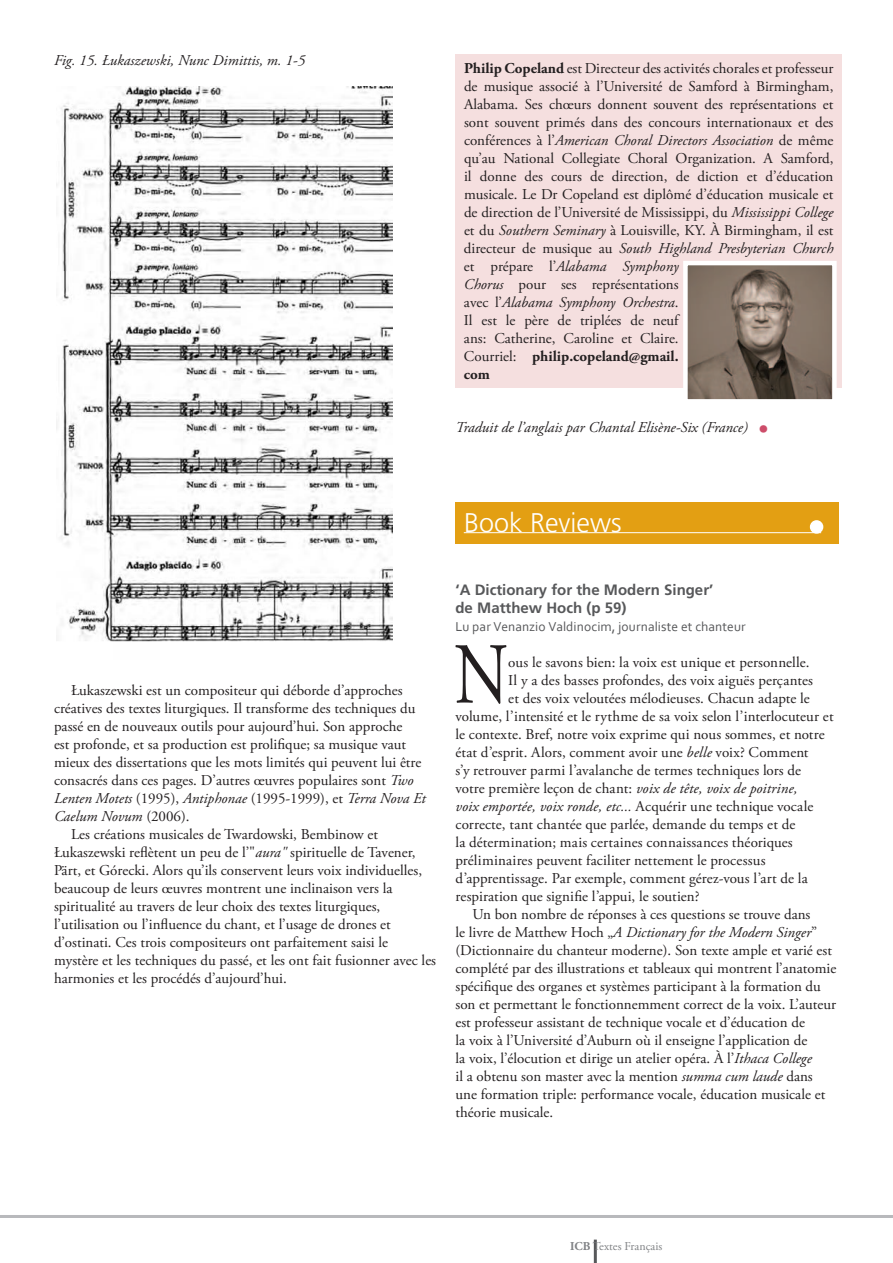
<style>
.page{position:relative;width:893px;height:1263px;background:#fff}
.page>*{position:absolute;margin:0;border:0;box-sizing:border-box;transform-origin:0 0}
.t1{font:86.55px "Adobe Garamond Pro";color:#231f20;scale:.8 1}
.t2{font:300 27px "Frutiger";color:#fff}
.t3{font:15px/18px "Adobe Garamond Pro";color:#231f20}
.t4{font:italic 15px "Adobe Garamond Pro";color:#231f20}
.t5{font:700 15px/18px "Frutiger";color:#57585a}
.t6{font:13.5px "Corbel";letter-spacing:.005em;color:#57585a}
.t7{font:12px "Adobe Garamond Pro";color:#808285}
.s1{font-weight:700}
.s2{font-style:italic}
.s3{font-size:27px;color:#cd4d6a}
.s4{font-style:normal}
</style>
<div class="page">
<hr style="left:0;top:1215px;width:893px;height:3px;background:#b8b9bc">
<hr style="left:594px;top:1239px;width:3px;height:24px;background:#57585a">
<img style="left:60px;top:87px;width:333px;height:555px">
<div style="left:455px;top:54px;width:387px;height:334px;background:#f5dfdf"></div>
<img style="left:688px;top:266px;width:144px;height:133px">
<div style="left:683px;top:261px;width:154px;height:143px;border:4px solid #fff"></div>
<div style="left:455px;top:503px;width:384px;height:41px;background:#e39f13"></div>
<hr style="left:464px;top:532px;width:357px;height:1px;background:#fff">
<div style="left:811px;top:521px;width:12px;height:12px;background:#fff;border-radius:50%"></div>
<div style="left:810px;top:520px;width:13px;height:14px;border:2px solid #fff;border-radius:50%"></div>
<p class="t4" style="left:54px;top:51px;width:253px">Fig. 15. Łukaszewski, Nunc Dimittis, m. 1-5</p>
<p class="t3" style="left:464px;top:60px;width:371px"><span class="s1">Philip Copeland</span> est Directeur des activités chorales et professeur de musique associé à l’Université de Samford à Birmingham, Alabama. Ses chœurs donnent souvent des représentations et sont souvent primés dans des concours internationaux et des conférences à l’<span class="s2">American Choral Directors Association</span> de même qu’au National Collegiate Choral Organization. A Samford, il donne des cours de direction, de diction et d’éducation musicale. Le Dr Copeland est diplômé d’éducation musicale et de direction de l’Université de Mississippi, du <span class="s2">Mississippi College </span>et du <span class="s2">Southern Seminary</span> à Louisville, KY. À Birmingham, il est directeur de musique au <span class="s2">South Highland Presbyterian Church </span>et prépare l’<span class="s2">Alabama Symphony<br>Chorus</span> pour ses représentations<br>avec l’<span class="s2">Alabama Symphony Orchestra</span>.<br>Il est le père de triplées de neuf<br>ans: Catherine, Caroline et Claire.<br>Courriel: <span class="s1">philip.copeland@gmail.<br>com</span></p>
<p class="t4" style="left:455px;top:419px;width:313px">Traduit de l’anglais par Chantal Elisène-Six (France) <span class="s3">•</span></p>
<h2 class="t2" style="left:464px;top:508px;width:159px">Book Reviews</h2>
<p class="t3" style="left:71px;top:682px;width:333px">Łukaszewski est un compositeur qui déborde d’approches</p>
<p class="t3" style="left:54px;top:700px;width:363px">créatives des textes liturgiques. Il transforme des techniques du</p>
<p class="t3" style="left:54px;top:718px;width:350px">passé en de nouveaux outils pour aujourd’hui. Son approche</p>
<p class="t3" style="left:54px;top:736px;width:354px">est profonde, et sa production est prolifique; sa musique vaut</p>
<p class="t3" style="left:54px;top:754px;width:369px">mieux des dissertations que les mots limités qui peuvent lui être</p>
<p class="t3" style="left:54px;top:772px;width:361px">consacrés dans ces pages. D’autres œuvres populaires sont <span class="s2">Two</span></p>
<p class="t4" style="left:54px;top:789px;width:373px">Lenten Motets <span class="s4">(1995),</span> Antiphonae <span class="s4">(1995-1999), et</span> Terra Nova Et</p>
<p class="t4" style="left:54px;top:807px;width:137px">Caelum Novum <span class="s4">(2006).</span></p>
<p class="t3" style="left:71px;top:826px;width:309px">Les créations musicales de Twardowski, Bembinow et</p>
<p class="t3" style="left:54px;top:844px;width:363px">Łukaszewski reflètent un peu de l’"<span class="s2">aura"</span> spirituelle de Tavener,</p>
<p class="t3" style="left:54px;top:862px;width:370px">Pärt, et Górecki. Alors qu’ils conservent leurs voix individuelles,</p>
<p class="t3" style="left:54px;top:880px;width:340px">beaucoup de leurs œuvres montrent une inclinaison vers la</p>
<p class="t3" style="left:54px;top:898px;width:328px">spiritualité au travers de leur choix des textes liturgiques,</p>
<p class="t3" style="left:54px;top:916px;width:338px">l’utilisation ou l’influence du chant, et l’usage de drones et</p>
<p class="t3" style="left:54px;top:934px;width:336px">d’ostinati. Ces trois compositeurs ont parfaitement saisi le</p>
<p class="t3" style="left:54px;top:952px;width:384px">mystère et les techniques du passé, et les ont fait fusionner avec les</p>
<p class="t3" style="left:54px;top:970px;width:234px">harmonies et les procédés d’aujourd’hui.</p>
<p class="t5" style="left:455px;top:580px;width:259px">‘A Dictionary for the Modern Singer’ de Matthew Hoch (p 59)</p>
<p class="t6" style="left:455px;top:618px;width:292px">Lu par Venanzio Valdinocim, journaliste et chanteur</p>
<h1 class="t1" style="left:454px;top:623px;width:69px">N</h1>
<p class="t3" style="left:508px;top:653px;width:303px">ous le savons bien: la voix est unique et personnelle.</p>
<p class="t3" style="left:508px;top:671px;width:306px">Il y a des basses profondes, des voix aiguës perçantes</p>
<p class="t3" style="left:508px;top:689px;width:303px">et des voix veloutées mélodieuses. Chacun adapte le</p>
<p class="t3" style="left:455px;top:707px;width:380px">volume, l’intensité et le rythme de sa voix selon l’interlocuteur et</p>
<p class="t3" style="left:455px;top:725px;width:371px">le contexte. Bref, notre voix exprime qui nous sommes, et notre</p>
<p class="t3" style="left:455px;top:743px;width:355px">état d’esprit. Alors, comment avoir une <span class="s2">belle</span> voix? Comment</p>
<p class="t3" style="left:455px;top:761px;width:347px">s’y retrouver parmi l’avalanche de termes techniques lors de</p>
<p class="t3" style="left:455px;top:779px;width:343px">votre première leçon de chant: <span class="s2">voix de tête, voix de poitrine,</span></p>
<p class="t4" style="left:455px;top:797px;width:359px">voix emportée, voix ronde, etc... <span class="s4">Acquérir une technique vocale</span></p>
<p class="t3" style="left:455px;top:815px;width:341px">correcte, tant chantée que parlée, demande du temps et de</p>
<p class="t3" style="left:455px;top:833px;width:339px">la détermination; mais certaines connaissances théoriques</p>
<p class="t3" style="left:455px;top:851px;width:312px">préliminaires peuvent faciliter nettement le processus</p>
<p class="t3" style="left:455px;top:869px;width:354px">d’apprentissage. Par exemple, comment gérez-vous l’art de la</p>
<p class="t3" style="left:455px;top:887px;width:245px">respiration que signifie l’appui, le soutien?</p>
<p class="t3" style="left:472px;top:905px;width:339px">Un bon nombre de réponses à ces questions se trouve dans</p>
<p class="t4" style="left:455px;top:923px;width:363px"><span class="s4">le livre de Matthew Hoch „</span>A Dictionary for the Modern Singer<span class="s4">”</span></p>
<p class="t3" style="left:455px;top:941px;width:378px">(Dictionnaire du chanteur moderne). Son texte ample et varié est</p>
<p class="t3" style="left:455px;top:959px;width:382px">complété par des illustrations et tableaux qui montrent l’anatomie</p>
<p class="t3" style="left:455px;top:977px;width:367px">spécifique des organes et systèmes participant à la formation du</p>
<p class="t3" style="left:455px;top:995px;width:382px">son et permettant le fonctionnemment correct de la voix. L’auteur</p>
<p class="t3" style="left:455px;top:1013px;width:351px">est professeur assistant de technique vocale et d’éducation de</p>
<p class="t3" style="left:455px;top:1031px;width:353px">la voix à l’Université d’Auburn où il enseigne l’application de</p>
<p class="t3" style="left:455px;top:1049px;width:358px">la voix, l’élocution et dirige un atelier opéra. À l’<span class="s2">Ithaca College</span></p>
<p class="t3" style="left:455px;top:1067px;width:359px">il a obtenu son master avec la mention <span class="s2">summa cum laude</span> dans</p>
<p class="t3" style="left:455px;top:1085px;width:371px">une formation triple: performance vocale, éducation musicale et</p>
<p class="t3" style="left:455px;top:1103px;width:99px">théorie musicale.</p>
<p class="t7" style="left:570px;top:1239px;width:94px"><span class="s1">ICB</span> Textes Français</p>
</div>
